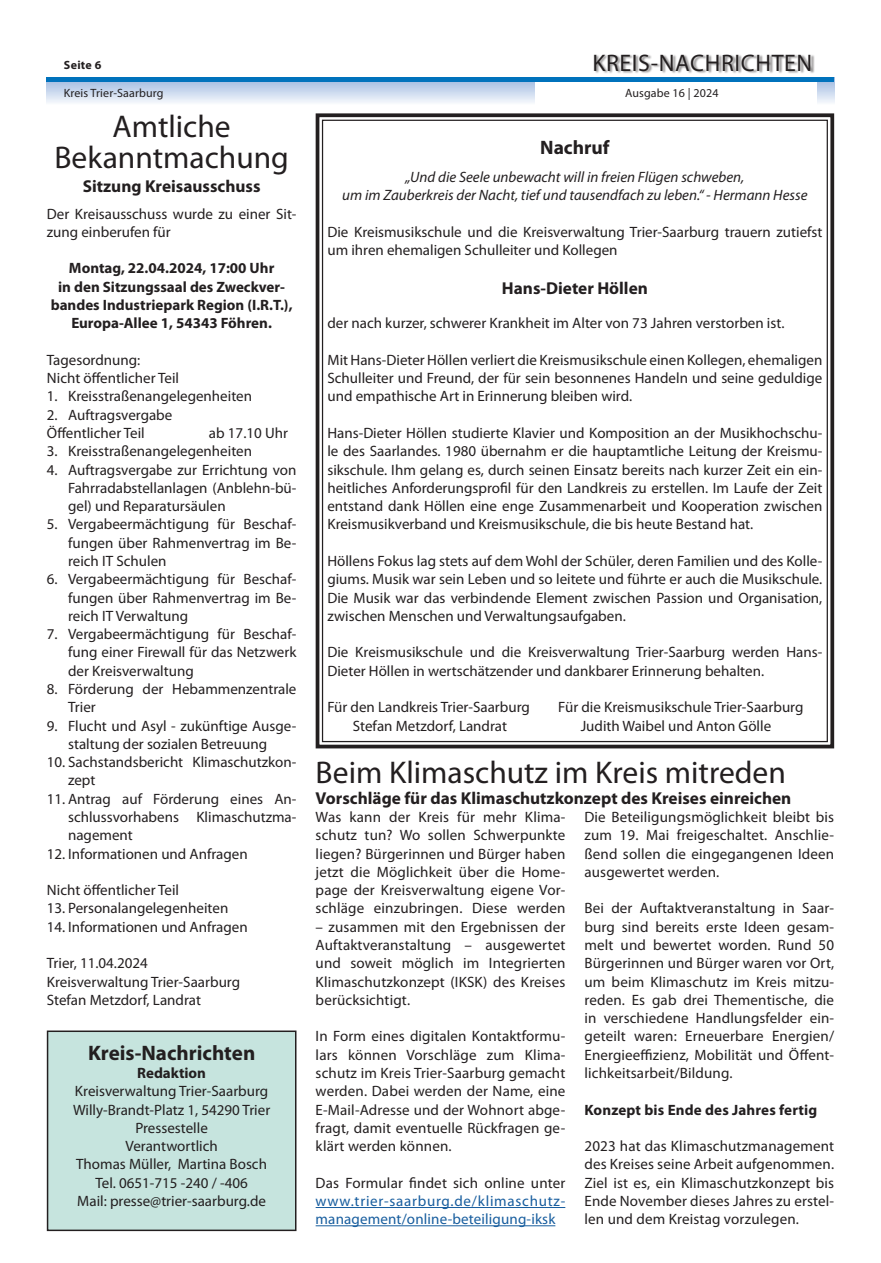
<style>
.page{position:relative;width:881px;height:1263px;background:#fff}
.page>*{position:absolute;margin:0;border:0;box-sizing:border-box;transform-origin:0 0}
.Headline{font:31.5px "Myriad Pro";color:#231f20}
.t1{font:24px "Myriad Pro";letter-spacing:.025em;color:#231f20}
.Fließtext_Bold_zentr{font:700 21px "Myriad Pro";color:#231f20}
.Subline{font:700 19.5px "Myriad Pro";color:#231f20}
.Subline-2{font:700 17.25px "Myriad Pro";color:#231f20}
.Fließtext{font:15px/18.3px "Myriad Pro";color:#231f20;text-align:justify}
.Fließtext_Bold_zentr-2{font:15px "Myriad Pro";color:#231f20}
.Fließtext-2{font:700 15px/18.3px "Myriad Pro";color:#231f20;text-align:center}
.Fließtext-3{font:italic 15px "Myriad Pro";color:#231f20}
.Fließtext-4{font:15px/18.3px "Myriad Pro";letter-spacing:.01em;color:#175d9e;text-align:justify}
.Fließtext_Bold_zentr-3{font:700 15px "Myriad Pro";color:#231f20}
.t2{font:12px "Myriad Pro";letter-spacing:.01em;color:#231f20}
.t3{font:700 12px "Myriad Pro";letter-spacing:.025em;color:#231f20}
.s1{color:#231f20}
</style>
<div class="page">
<svg style="left:47px;top:82px;width:786px;height:21px;background:#cedbef"></svg>
<div style="left:535px;top:0;width:281px;height:113px;background:#fff"></div>
<div style="left:594px;top:54px;width:220px;height:20px;background:#231f20;opacity:.5"></div>
<hr style="left:47px;top:78px;width:786px;height:4px;background:#0072bc">
<svg style="left:315px;top:113px;width:520px;height:636px"></svg>
<hr style="left:315px;top:1207px;width:250px;height:1px;background:#175d9e">
<hr style="left:315px;top:1225px;width:240px;height:1px;background:#175d9e">
<div style="left:48px;top:1031px;width:247px;height:199px;background:#c6e4de"></div>
<div style="left:47px;top:1030px;width:249px;height:201px;border:2px solid #231f20"></div>
<p class="t3" style="left:64px;top:57px;width:39px">Seite 6</p>
<h2 class="t1" style="left:592px;top:48px;width:221px">KREIS-NACHRICHTEN</h2>
<p class="t2" style="left:64px;top:86px;width:101px">Kreis Trier-Saarburg</p>
<p class="t2" style="left:625px;top:86px;width:95px">Ausgabe 16 | 2024</p>
<p class="Headline" style="left:113px;top:107px;width:119px">Amtliche</p>
<p class="Headline" style="left:54px;top:138px;width:236px">Bekanntmachung</p>
<p class="Subline-2" style="left:83px;top:174px;width:179px">Sitzung Kreisausschuss</p>
<p class="Fließtext" style="left:47px;top:204px;width:251px">Der Kreisausschuss wurde zu einer Sit&shy;zung einberufen für</p>
<p class="Fließtext-2" style="left:69px;top:259px;width:207px">Montag, 22.04.2024, 17:00 Uhr</p>
<p class="Fließtext-2" style="left:51px;top:277px;width:243px">in den Sitzungssaal des Zweckver&shy;bandes Industriepark Region (I.R.T.),<br>Europa-Allee 1, 54343 Föhren.</p>
<p class="Fließtext" style="left:47px;top:350px;width:95px">Tagesordnung:</p>
<p class="Fließtext" style="left:47px;top:369px;width:134px">Nicht öffentlicher Teil</p>
<p class="Fließtext" style="left:47px;top:387px;width:207px">1. Kreisstraßenangelegenheiten</p>
<p class="Fließtext" style="left:47px;top:405px;width:127px">2. Auftragsvergabe</p>
<p class="Fließtext" style="left:47px;top:424px;width:99px">Öffentlicher Teil</p>
<p class="Fließtext" style="left:209px;top:424px;width:80px">ab 17.10 Uhr</p>
<p class="Fließtext" style="left:47px;top:442px;width:207px">3. Kreisstraßenangelegenheiten</p>
<p class="Fließtext" style="left:68px;top:460px;width:230px;text-indent:-21px">4. Auftragsvergabe zur Errichtung von Fahrradabstellanlagen (Anblehn-bü&shy;gel) und Reparatursäulen</p>
<p class="Fließtext" style="left:68px;top:515px;width:230px;text-indent:-21px">5. Vergabeermächtigung für Beschaf&shy;fungen über Rahmenvertrag im Be&shy;reich IT Schulen</p>
<p class="Fließtext" style="left:68px;top:570px;width:230px;text-indent:-21px">6. Vergabeermächtigung für Beschaf&shy;fungen über Rahmenvertrag im Be&shy;reich IT Verwaltung</p>
<p class="Fließtext" style="left:68px;top:625px;width:230px;text-indent:-21px">7. Vergabeermächtigung für Beschaf&shy;fung einer Firewall für das Netzwerk der Kreisverwaltung</p>
<p class="Fließtext" style="left:68px;top:680px;width:230px;text-indent:-21px">8. Förderung der Hebammenzentrale<br>Trier</p>
<p class="Fließtext" style="left:47px;top:716px;width:251px;text-align:center">9. Flucht und Asyl - zukünftige Ausge&shy;staltung der sozialen Betreuung</p>
<p class="Fließtext" style="left:68px;top:753px;width:230px;text-indent:-21px">10. Sachstandsbericht Klimaschutzkon&shy;zept</p>
<p class="Fließtext" style="left:68px;top:789px;width:230px;text-indent:-21px">11. Antrag auf Förderung eines An&shy;schlussvorhabens Klimaschutzma&shy;nagement</p>
<p class="Fließtext" style="left:47px;top:844px;width:202px">12. Informationen und Anfragen</p>
<p class="Fließtext" style="left:47px;top:881px;width:134px">Nicht öffentlicher Teil</p>
<p class="Fließtext" style="left:47px;top:899px;width:183px">13. Personalangelegenheiten</p>
<p class="Fließtext" style="left:47px;top:917px;width:202px">14. Informationen und Anfragen</p>
<p class="Fließtext" style="left:47px;top:954px;width:102px">Trier, 11.04.2024</p>
<p class="Fließtext" style="left:47px;top:972px;width:195px">Kreisverwaltung Trier-Saarburg</p>
<p class="Fließtext" style="left:47px;top:990px;width:156px">Stefan Metzdorf, Landrat</p>
<p class="Fließtext_Bold_zentr" style="left:88px;top:1039px;width:169px">Kreis-Nachrichten</p>
<p class="Fließtext_Bold_zentr-3" style="left:137px;top:1063px;width:70px">Redaktion</p>
<p class="Fließtext_Bold_zentr-2" style="left:75px;top:1082px;width:195px">Kreisverwaltung Trier-Saarburg</p>
<p class="Fließtext_Bold_zentr-2" style="left:73px;top:1100px;width:198px">Willy-Brandt-Platz 1, 54290 Trier</p>
<p class="Fließtext_Bold_zentr-2" style="left:135px;top:1118px;width:74px">Pressestelle</p>
<p class="Fließtext_Bold_zentr-2" style="left:125px;top:1137px;width:94px">Verantwortlich</p>
<p class="Fließtext_Bold_zentr-2" style="left:76px;top:1155px;width:192px">Thomas Müller, Martina Bosch</p>
<p class="Fließtext_Bold_zentr-2" style="left:95px;top:1173px;width:154px">Tel. 0651-715 -240 / -406</p>
<p class="Fließtext_Bold_zentr-2" style="left:77px;top:1192px;width:190px">Mail: presse@trier-saarburg.de</p>
<p class="Subline" style="left:540px;top:135px;width:71px">Nachruf</p>
<p class="Fließtext-3" style="left:405px;top:168px;width:340px">„Und die Seele unbewacht will in freien Flügen schweben,</p>
<p class="Fließtext-3" style="left:342px;top:186px;width:466px">um im Zauberkreis der Nacht, tief und tausendfach zu leben.“ - Hermann Hesse</p>
<p class="Fließtext" style="left:327px;top:222px;width:496px">Die Kreismusikschule und die Kreisverwaltung Trier-Saarburg trauern zutiefst um ihren ehemaligen Schulleiter und Kollegen</p>
<p class="Subline-2" style="left:501px;top:277px;width:147px">Hans-Dieter Höllen</p>
<p class="Fließtext" style="left:327px;top:314px;width:458px">der nach kurzer, schwerer Krankheit im Alter von 73 Jahren verstorben ist.</p>
<p class="Fließtext" style="left:327px;top:350px;width:496px">Mit Hans-Dieter Höllen verliert die Kreismusikschule einen Kollegen, ehemaligen Schulleiter und Freund, der für sein besonnenes Handeln und seine geduldige und empathische Art in Erinnerung bleiben wird.</p>
<p class="Fließtext" style="left:327px;top:424px;width:496px">Hans-Dieter Höllen studierte Klavier und Komposition an der Musikhochschu&shy;le des Saarlandes. 1980 übernahm er die hauptamtliche Leitung der Kreismu&shy;sikschule. Ihm gelang es, durch seinen Einsatz bereits nach kurzer Zeit ein ein&shy;heitliches Anforderungsprofil für den Landkreis zu erstellen. Im Laufe der Zeit entstand dank Höllen eine enge Zusammenarbeit und Kooperation zwischen Kreismusikverband und Kreismusikschule, die bis heute Bestand hat.</p>
<p class="Fließtext" style="left:327px;top:552px;width:496px">Höllens Fokus lag stets auf dem Wohl der Schüler, deren Familien und des Kolle&shy;giums. Musik war sein Leben und so leitete und führte er auch die Musikschule.<br>Die Musik war das verbindende Element zwischen Passion und Organisation, zwischen Menschen und Verwaltungsaufgaben.</p>
<p class="Fließtext" style="left:327px;top:643px;width:496px">Die Kreismusikschule und die Kreisverwaltung Trier-Saarburg werden Hans-<br>Dieter Höllen in wertschätzender und dankbarer Erinnerung behalten.</p>
<p class="Fließtext" style="left:327px;top:698px;width:204px">Für den Landkreis Trier-Saarburg</p>
<p class="Fließtext" style="left:558px;top:698px;width:246px">Für die Kreismusikschule Trier-Saarburg</p>
<p class="Fließtext" style="left:353px;top:716px;width:156px">Stefan Metzdorf, Landrat</p>
<p class="Fließtext" style="left:580px;top:716px;width:192px">Judith Waibel und Anton Gölle</p>
<p class="Headline" style="left:315px;top:753px;width:471px">Beim Klimaschutz im Kreis mitreden</p>
<p class="Subline-2" style="left:315px;top:787px;width:477px">Vorschläge für das Klimaschutzkonzept des Kreises einreichen</p>
<p class="Fließtext" style="left:315px;top:807px;width:251px">Was kann der Kreis für mehr Klima&shy;schutz tun? Wo sollen Schwerpunkte liegen? Bürgerinnen und Bürger haben jetzt die Möglichkeit über die Home&shy;page der Kreisverwaltung eigene Vor&shy;schläge einzubringen. Diese werden</p>
<p class="Fließtext" style="left:315px;top:917px;width:251px">– zusammen mit den Ergebnissen der Auftaktveranstaltung – ausgewertet und soweit möglich im Integrierten Klimaschutzkonzept (IKSK) des Kreises berücksichtigt.</p>
<p class="Fließtext" style="left:315px;top:1027px;width:251px">In Form eines digitalen Kontaktformu&shy;lars können Vorschläge zum Klima&shy;schutz im Kreis Trier-Saarburg gemacht werden. Dabei werden der Name, eine E-Mail-Adresse und der Wohnort abge&shy;fragt, damit eventuelle Rückfragen ge&shy;klärt werden können.</p>
<p class="Fließtext-4" style="left:315px;top:1173px;width:251px"><span class="s1">Das Formular findet sich online unter </span>www.trier-saarburg.de/klimaschutz&shy;management/online-beteiligung-iksk</p>
<p class="Fließtext" style="left:584px;top:807px;width:251px">Die Beteiligungsmöglichkeit bleibt bis zum 19. Mai freigeschaltet. Anschlie&shy;ßend sollen die eingegangenen Ideen ausgewertet werden.</p>
<p class="Fließtext" style="left:584px;top:899px;width:251px">Bei der Auftaktveranstaltung in Saar&shy;burg sind bereits erste Ideen gesam&shy;melt und bewertet worden. Rund 50<br>Bürgerinnen und Bürger waren vor Ort, um beim Klimaschutz im Kreis mitzu&shy;reden. Es gab drei Thementische, die in verschiedene Handlungsfelder ein&shy;geteilt waren: Erneuerbare Energien/ Energieeffizienz, Mobilität und Öffent&shy;lichkeitsarbeit/Bildung.</p>
<p class="Fließtext-2" style="left:584px;top:1100px;width:234px">Konzept bis Ende des Jahres fertig</p>
<p class="Fließtext" style="left:584px;top:1137px;width:251px">2023 hat das Klimaschutzmanagement des Kreises seine Arbeit aufgenommen.<br>Ziel ist es, ein Klimaschutzkonzept bis Ende November dieses Jahres zu erstel&shy;len und dem Kreistag vorzulegen.</p>
</div>
